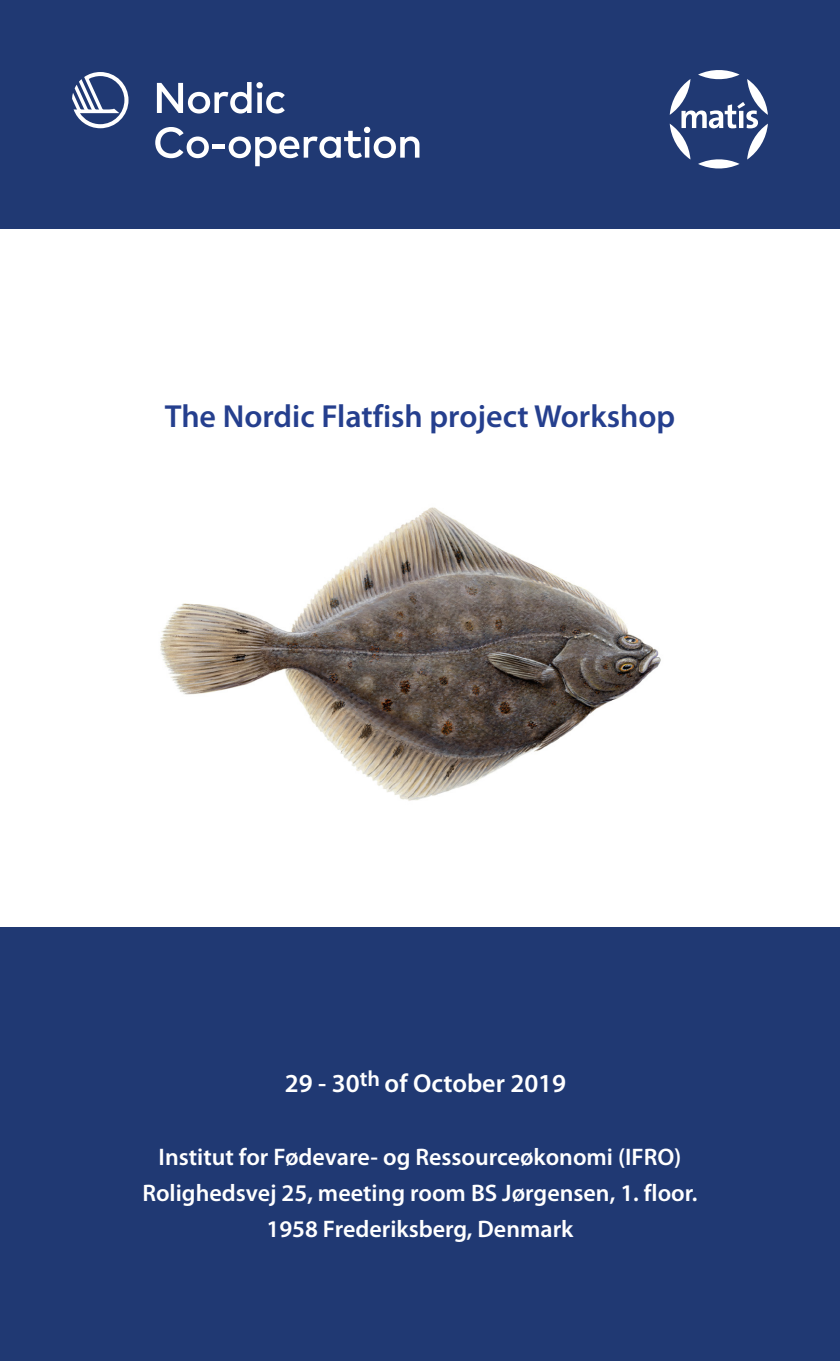
<style>
.page{position:relative;width:840px;height:1361px;background:#fff}
.page>*{position:absolute;margin:0;border:0;box-sizing:border-box;transform-origin:0 0}
.t1{font:600 32px "Myriad Pro";color:#253f8e}
.t2{font:600 26px "Myriad Pro";color:#fff}
.t3{font:600 24px "Myriad Pro";color:#fff}
</style>
<div class="page">
<div style="left:0;top:0;width:839px;height:228px;background:#203973"></div>
<div style="left:0;top:927px;width:839px;height:434px;background:#203973"></div>
<svg style="left:669px;top:70px;width:98px;height:99px"></svg>
<img style="left:160px;top:507px;width:501px;height:294px">
<svg style="left:157px;top:82px;width:127px;height:32px"></svg>
<svg style="left:155px;top:127px;width:54px;height:31px"></svg>
<hr style="left:212px;top:144px;width:13px;height:4px;background:#fff">
<svg style="left:228px;top:127px;width:191px;height:39px"></svg>
<svg style="left:72px;top:72px;width:56px;height:56px"></svg>
<p class="t1" style="left:165px;top:398px;width:511px">The Nordic Flatfish project Workshop</p>
<p class="t2" style="left:285px;top:1069px;width:282px">29 - 30<sup>th</sup> of October 2019</p>
<p class="t3" style="left:158px;top:1143px;width:524px">Institut for Fødevare- og Ressourceøkonomi (IFRO)</p>
<p class="t3" style="left:142px;top:1179px;width:556px">Rolighedsvej 25, meeting room BS Jørgensen, 1. floor.</p>
<p class="t3" style="left:266px;top:1215px;width:308px">1958 Frederiksberg, Denmark</p>
</div>
